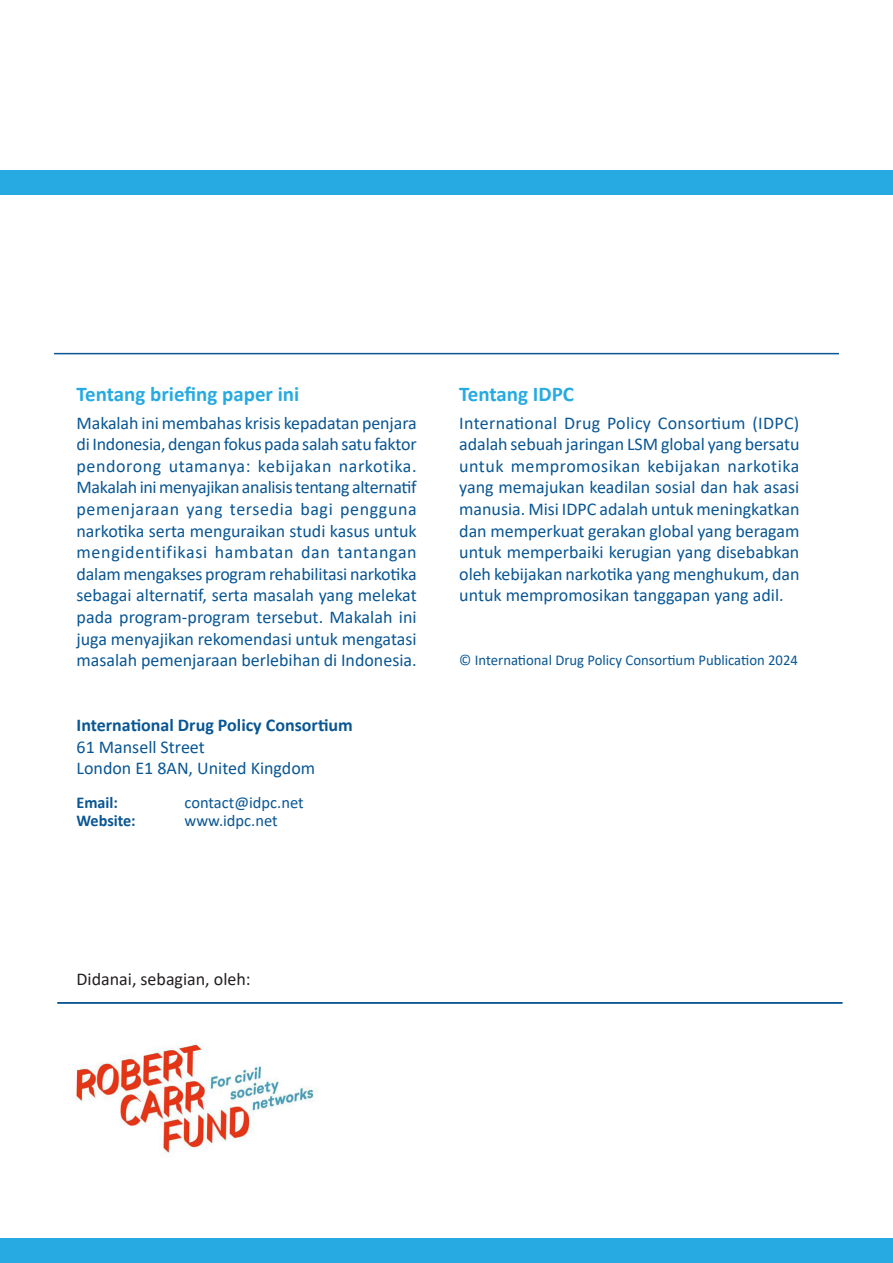
<style>
.page{position:relative;width:893px;height:1263px;background:#fff}
.page>*{position:absolute;margin:0;border:0;box-sizing:border-box;transform-origin:0 0}
.Body_Text_Subhead{font:700 21px "Calibri";color:#26aae1}
.Body_Text{font:18px/21.6px "Calibri";color:#095694;text-align:justify}
.Body_Text-2{font:700 18px "Calibri";color:#095694}
.Body_Text_Subhead-2{font:18px "Calibri";color:#231f20}
.Body_Text-3{font:16.5px "Calibri";color:#095694}
.Body_Text-4{font:700 16.5px "Calibri";color:#095694}
.Body{font:15px "Calibri";color:#095694}
</style>
<div class="page">
<div style="left:0;top:1238px;width:893px;height:25px;background:#26aae1"></div>
<div style="left:0;top:170px;width:893px;height:24px;background:#26aae1"></div>
<hr style="left:54px;top:353px;width:785px;height:1px;background:#095694">
<hr style="left:57px;top:1002px;width:785px;height:1px;background:#095694">
<img style="left:72px;top:1039px;width:246px;height:116px">
<p class="Body_Text_Subhead" style="left:77px;top:379px;width:224px">Tentang briefing paper ini</p>
<p class="Body_Text" style="left:77px;top:411px;width:342px">Makalah ini membahas krisis kepadatan penjara di Indonesia, dengan fokus pada salah satu faktor pendorong utamanya: kebijakan narkotika.<br>Makalah ini menyajikan analisis tentang alternatif pemenjaraan yang tersedia bagi pengguna narkotika serta menguraikan studi kasus untuk mengidentifikasi hambatan dan tantangan dalam mengakses program rehabilitasi narkotika sebagai alternatif, serta masalah yang melekat pada program-program tersebut. Makalah ini juga menyajikan rekomendasi untuk mengatasi masalah pemenjaraan berlebihan di Indonesia.</p>
<p class="Body_Text-2" style="left:77px;top:712px;width:278px">International Drug Policy Consortium</p>
<p class="Body_Text" style="left:77px;top:735px;width:130px">61 Mansell Street</p>
<p class="Body_Text" style="left:77px;top:757px;width:240px">London E1 8AN, United Kingdom</p>
<p class="Body_Text-4" style="left:77px;top:791px;width:43px">Email:</p>
<p class="Body_Text-3" style="left:185px;top:791px;width:121px">contact@idpc.net</p>
<p class="Body_Text-4" style="left:77px;top:808px;width:61px">Website:</p>
<p class="Body_Text-3" style="left:185px;top:808px;width:95px">www.idpc.net</p>
<p class="Body_Text_Subhead" style="left:459px;top:379px;width:116px">Tentang IDPC</p>
<p class="Body_Text" style="left:459px;top:411px;width:342px">International Drug Policy Consortium (IDPC) adalah sebuah jaringan LSM global yang bersatu untuk mempromosikan kebijakan narkotika yang memajukan keadilan sosial dan hak asasi manusia. Misi IDPC adalah untuk meningkatkan dan memperkuat gerakan global yang beragam untuk memperbaiki kerugian yang disebabkan oleh kebijakan narkotika yang menghukum, dan untuk mempromosikan tanggapan yang adil.</p>
<p class="Body" style="left:459px;top:650px;width:340px">© International Drug Policy Consortium Publication 2024</p>
<p class="Body_Text_Subhead-2" style="left:77px;top:967px;width:176px">Didanai, sebagian, oleh:</p>
</div>
